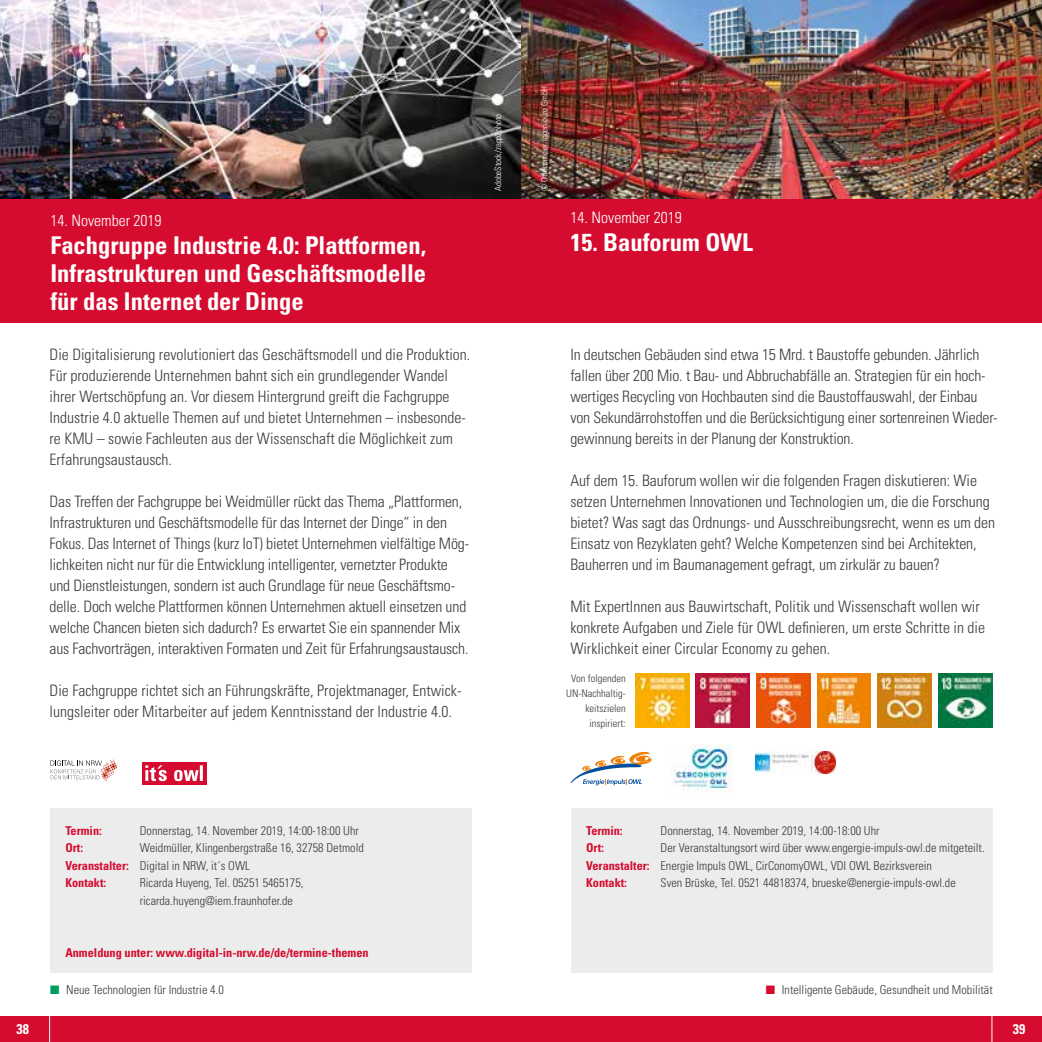
<style>
.page{position:relative;width:1042px;height:1042px;background:#fff}
.page>*{position:absolute;margin:0;border:0;box-sizing:border-box;transform-origin:0 0}
.t1{font:700 condensed 24.5px/28px "Univers";color:#fff;text-align:justify}
.t2{font:300 condensed 15.75px/21px "Univers";letter-spacing:-.005em;color:#3b3b3a}
.t3{font:300 condensed 15.75px "Univers";color:#fff}
.t4{font:700 condensed 14px "Univers";color:#fff}
.t5{font:300 condensed 12.25px/17.5px "Univers";color:#3b3b3a}
.t6{font:700 condensed 12.25px "Univers";color:#d50c2f}
.t7{font:300 condensed 10.5px/14.9px "Univers";color:#3b3b3a;text-align:right}
.t8{font:300 condensed 8.75px "Univers";color:#fff}
.s1{font-weight:700;color:#d50c2f}
.s2{color:#009e5c}
.s3{color:#d50c2f}
</style>
<div class="page">
<div style="left:0;top:1017px;width:1042px;height:25px;background:#d50c2f"></div>
<svg style="left:49px;top:1016px;width:1px;height:26px"></svg>
<svg style="left:991px;top:1016px;width:1px;height:26px"></svg>
<div style="left:0;top:0;width:1042px;height:322px;background:#d50c2f"></div>
<div style="left:50px;top:808px;width:422px;height:165px;background:#ececed"></div>
<img style="left:0;top:0;width:1042px;height:198px">
<svg style="left:50px;top:759px;width:67px;height:22px"></svg>
<div style="left:142px;top:762px;width:64px;height:22px;background:#d50c2f"></div>
<svg style="left:145px;top:765px;width:58px;height:16px"></svg>
<div style="left:571px;top:808px;width:422px;height:165px;background:#ececed"></div>
<svg style="left:571px;top:752px;width:81px;height:33px"></svg>
<img style="left:672px;top:745px;width:60px;height:47px">
<img style="left:755px;top:752px;width:81px;height:21px">
<img style="left:877px;top:674px;width:54px;height:53px">
<img style="left:938px;top:674px;width:54px;height:53px">
<img style="left:756px;top:674px;width:54px;height:53px">
<img style="left:817px;top:674px;width:54px;height:53px">
<img style="left:635px;top:674px;width:54px;height:53px">
<img style="left:696px;top:674px;width:53px;height:53px">
<p class="t3" style="left:50px;top:211px;width:113px">14. November 2019</p>
<h1 class="t1" style="left:50px;top:230px;width:377px">Fachgruppe Industrie 4.0: Plattformen, Infrastrukturen und Geschäftsmodelle für das Internet der Dinge</h1>
<p class="t2" style="left:50px;top:344px;width:422px">Die Digitalisierung revolutioniert das Geschäftsmodell und die Produktion.<br>Für produzierende Unternehmen bahnt sich ein grundlegender Wandel ihrer Wertschöpfung an. Vor diesem Hintergrund greift die Fachgruppe Industrie 4.0 aktuelle Themen auf und bietet Unternehmen – insbesonde&shy;re KMU – sowie Fachleuten aus der Wissenschaft die Möglichkeit zum Erfahrungsaustausch.</p>
<p class="t2" style="left:50px;top:491px;width:421px">Das Treffen der Fachgruppe bei Weidmüller rückt das Thema „Plattformen, Infrastrukturen und Geschäftsmodelle für das Internet der Dinge“ in den Fokus. Das Internet of Things (kurz IoT) bietet Unternehmen vielfältige Mög&shy;lichkeiten nicht nur für die Entwicklung intelligenter, vernetzter Produkte und Dienstleistungen, sondern ist auch Grundlage für neue Geschäftsmo&shy;delle. Doch welche Plattformen können Unternehmen aktuell einsetzen und welche Chancen bieten sich dadurch? Es erwartet Sie ein spannender Mix aus Fachvorträgen, interaktiven Formaten und Zeit für Erfahrungsaustausch.</p>
<p class="t2" style="left:50px;top:680px;width:413px">Die Fachgruppe richtet sich an Führungskräfte, Projektmanager, Entwick&shy;lungsleiter oder Mitarbeiter auf jedem Kenntnisstand der Industrie 4.0.</p>
<p class="t8" style="left:493px;top:191px;width:79px;rotate:-90deg">AdobeStock/zapp2photo</p>
<p class="t8" style="left:539px;top:191px;width:106px;rotate:-90deg">© Ottensmeier Ingenieure GmbH</p>
<p class="t3" style="left:570px;top:208px;width:113px">14. November 2019</p>
<h1 class="t1" style="left:570px;top:228px;width:184px">15. Bauforum OWL</h1>
<p class="t2" style="left:570px;top:344px;width:428px">In deutschen Gebäuden sind etwa 15 Mrd. t Baustoffe gebunden. Jährlich fallen über 200 Mio. t Bau- und Abbruchabfälle an. Strategien für ein hoch&shy;wertiges Recycling von Hochbauten sind die Baustoffauswahl, der Einbau von Sekundärrohstoffen und die Berücksichtigung einer sortenreinen Wieder&shy;gewinnung bereits in der Planung der Konstruktion.</p>
<p class="t2" style="left:570px;top:470px;width:426px">Auf dem 15. Bauforum wollen wir die folgenden Fragen diskutieren: Wie setzen Unternehmen Innovationen und Technologien um, die die Forschung bietet? Was sagt das Ordnungs- und Ausschreibungsrecht, wenn es um den Einsatz von Rezyklaten geht? Welche Kompetenzen sind bei Architekten, Bauherren und im Baumanagement gefragt, um zirkulär zu bauen?</p>
<p class="t2" style="left:570px;top:596px;width:416px">Mit ExpertInnen aus Bauwirtschaft, Politik und Wissenschaft wollen wir konkrete Aufgaben und Ziele für OWL definieren, um erste Schritte in die<br>Wirklichkeit einer Circular Economy zu gehen.</p>
<p class="t7" style="left:566px;top:670px;width:61px">Von folgenden<br>UN-Nachhaltig&shy;keitszielen inspiriert:</p>
<p class="t6" style="left:65px;top:823px;width:38px">Termin:</p>
<p class="t5" style="left:140px;top:821px;width:221px">Donnerstag, 14. November 2019, 14:00-18:00 Uhr</p>
<p class="t6" style="left:65px;top:840px;width:19px">Ort:</p>
<p class="t5" style="left:65px;top:839px;width:300px;text-indent:74px">Weidmüller, Klingenbergstraße 16, 32758 Detmold<br><span class="s1">Veranstalter:</span> Digital in NRW, it´s OWL<br><span class="s1">Kontakt:</span></p>
<p class="t5" style="left:140px;top:874px;width:165px">Ricarda Huyeng, Tel. 05251 5465175, ricarda.huyeng@iem.fraunhofer.de</p>
<p class="t6" style="left:586px;top:823px;width:38px">Termin:</p>
<p class="t5" style="left:660px;top:821px;width:221px">Donnerstag, 14. November 2019, 14:00-18:00 Uhr</p>
<p class="t6" style="left:586px;top:840px;width:19px">Ort:</p>
<p class="t5" style="left:586px;top:839px;width:400px;text-indent:74px">Der Veranstaltungsort wird über www.engergie-impuls-owl.de mitgeteilt.<br><span class="s1">Veranstalter:</span> Energie Impuls OWL, CirConomyOWL, VDI OWL Bezirksverein<br><span class="s1">Kontakt:</span></p>
<p class="t5" style="left:660px;top:874px;width:297px">Sven Brüske, Tel. 0521 44818374, brueske@energie-impuls-owl.de</p>
<p class="t6" style="left:65px;top:945px;width:305px">Anmeldung unter: www.digital-in-nrw.de/de/termine-themen</p>
<p class="t5" style="left:50px;top:981px;width:175px"><span class="s2">■</span> Neue Technologien für Industrie 4.0</p>
<p class="t5" style="left:766px;top:981px;width:228px"><span class="s3">■</span> Intelligente Gebäude, Gesundheit und Mobilität</p>
<p class="t4" style="left:16px;top:1020px;width:14px">38</p>
<p class="t4" style="left:1012px;top:1020px;width:14px">39</p>
</div>
